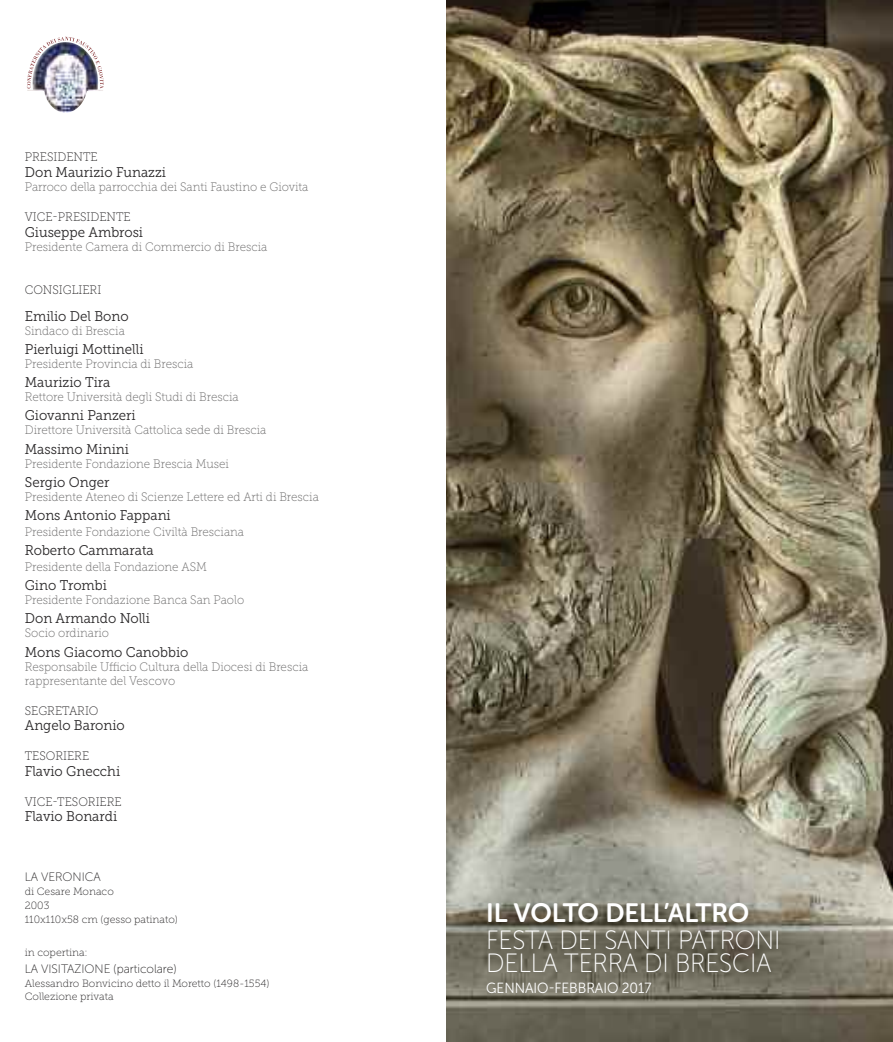
<style>
.page{position:relative;width:893px;height:1042px;background:#fff}
.page>*{position:absolute;margin:0;border:0;box-sizing:border-box;transform-origin:0 0}
.t1{font:26.43px/23.4px "Museo Sans Rounded 100";color:#fff;scale:.95 1}
.t2{font:26.43px "Museo Sans Rounded 700";letter-spacing:-.005em;color:#fff}
.t3{font:14.7px "Museo Sans Rounded 300";color:#fff;scale:.95 1}
.t4{font:14px "Museo Slab 300";color:#272526;scale:.95 1}
.t5{font:12.25px/14px "Museo Slab 100";color:#686767;scale:.95 1}
.t6{font:12.25px "Museo Slab 100";color:#272526;scale:.95 1}
.t7{font:12.25px "Museo Sans Rounded 100";color:#272526}
.t8{font:10.5px/14px "Museo Slab 100";color:#272526}
</style>
<div class="page">
<img style="left:446px;top:0;width:447px;height:1042px">
<svg style="left:48px;top:37px;width:56px;height:52px"></svg>
<img style="left:27px;top:42px;width:44px;height:48px">
<p class="t6" style="left:25px;top:153px;width:78px">Presidente</p>
<p class="t4" style="left:25px;top:167px;width:150px">Don Maurizio funazzi</p>
<p class="t5" style="left:25px;top:181px;width:300px">Parroco della parrocchia dei santi Faustino e Giovita</p>
<p class="t6" style="left:25px;top:212px;width:113px">Vice-Presidente</p>
<p class="t4" style="left:25px;top:227px;width:126px">Giuseppe ambrosi</p>
<p class="t5" style="left:25px;top:241px;width:257px">Presidente camera di commercio di Brescia</p>
<p class="t6" style="left:25px;top:286px;width:82px">consiGlieri</p>
<p class="t4" style="left:25px;top:311px;width:111px">emilio Del Bono</p>
<p class="t5" style="left:25px;top:325px;width:107px">sindaco di Brescia</p>
<p class="t4" style="left:25px;top:344px;width:127px">Pierluigi Mottinelli</p>
<p class="t5" style="left:25px;top:358px;width:179px">Presidente Provincia di Brescia</p>
<p class="t4" style="left:25px;top:377px;width:92px">Maurizio Tira</p>
<p class="t5" style="left:25px;top:391px;width:227px">rettore Università degli studi di Brescia</p>
<p class="t4" style="left:25px;top:410px;width:118px">Giovanni Panzeri</p>
<p class="t5" style="left:25px;top:424px;width:256px">direttore Università cattolica sede di Brescia</p>
<p class="t4" style="left:25px;top:444px;width:111px">Massimo Minini</p>
<p class="t5" style="left:25px;top:458px;width:216px">Presidente Fondazione Brescia Musei</p>
<p class="t4" style="left:25px;top:477px;width:91px">Sergio onger</p>
<p class="t5" style="left:25px;top:491px;width:311px">Presidente Ateneo di scienze lettere ed Arti di Brescia</p>
<p class="t4" style="left:25px;top:510px;width:155px">Mons antonio fappani</p>
<p class="t5" style="left:25px;top:526px;width:232px">Presidente Fondazione civiltà Bresciana</p>
<p class="t4" style="left:25px;top:545px;width:137px">roberto Cammarata</p>
<p class="t5" style="left:25px;top:561px;width:193px">Presidente della Fondazione AsM</p>
<p class="t4" style="left:25px;top:580px;width:88px">Gino Trombi</p>
<p class="t5" style="left:25px;top:594px;width:232px">Presidente Fondazione Banca san Paolo</p>
<p class="t4" style="left:25px;top:613px;width:133px">Don armando Nolli</p>
<p class="t5" style="left:25px;top:627px;width:90px">socio ordinario</p>
<p class="t4" style="left:25px;top:647px;width:174px">Mons Giacomo Canobbio</p>
<p class="t5" style="left:25px;top:661px;width:300px">responsabile Ufficio cultura della diocesi di Brescia rappresentante del Vescovo</p>
<p class="t6" style="left:25px;top:706px;width:79px">seGretArio</p>
<p class="t4" style="left:25px;top:720px;width:107px">angelo Baronio</p>
<p class="t6" style="left:25px;top:751px;width:69px">tesoriere</p>
<p class="t4" style="left:25px;top:766px;width:102px">flavio Gnecchi</p>
<p class="t6" style="left:25px;top:797px;width:104px">Vice-tesoriere</p>
<p class="t4" style="left:25px;top:811px;width:99px">flavio Bonardi</p>
<p class="t7" style="left:25px;top:872px;width:78px">LA VERONICA</p>
<p class="t8" style="left:25px;top:885px;width:155px">di cesare Monaco<br>2003<br>110x110x58 cm (gesso patinato)</p>
<p class="t8" style="left:25px;top:946px;width:65px">in copertina:</p>
<p class="t7" style="left:25px;top:965px;width:153px">LA VISITAZIONE (particolare)</p>
<p class="t8" style="left:25px;top:978px;width:246px;line-height:12.2px">Alessandro Bonvicino detto il Moretto (1498-1554) collezione privata</p>
<h1 class="t2" style="left:486px;top:903px;width:265px">IL VOLTO DELL’ALTRO</h1>
<h1 class="t1" style="left:486px;top:930px;width:311px">FESTA DEI SANTI PATRONI<br>DELLA TERRA DI BRESCIA</h1>
<p class="t3" style="left:486px;top:982px;width:176px">GENNAIO-FEBBRAIO 2017</p>
</div>
